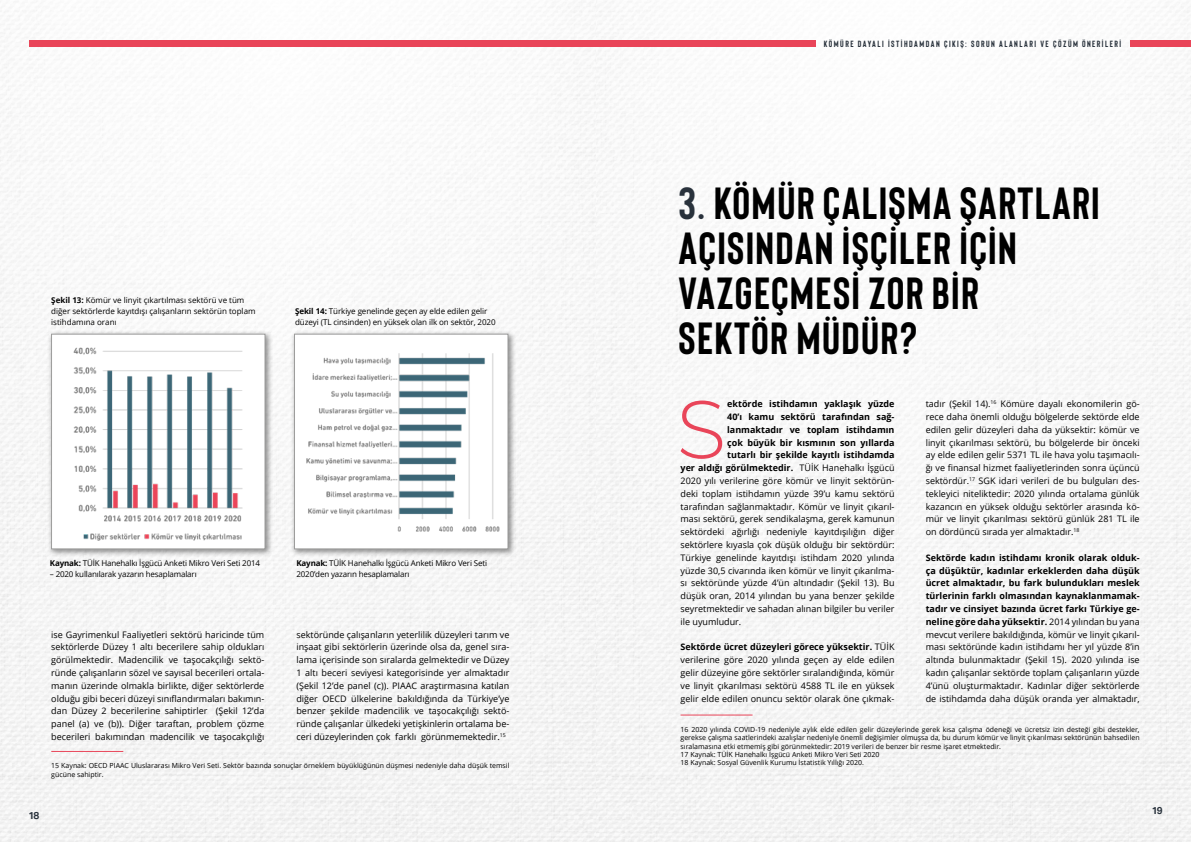
<style>
.page{position:relative;width:1191px;height:842px;background:#fff}
.page>*{position:absolute;margin:0;border:0;box-sizing:border-box;transform-origin:0 0}
.t1{font:300 82.1px "Montserrat";color:#e94559}
.t2{font:700 45px/45px "Bison";letter-spacing:.03em;color:#000}
.t3{font:700 10px "Aktiv Grotesk";color:#29323c}
.t4{font:9px/12.8px "Open Sans";color:#000;text-align:justify}
.t5{font:700 9px "Open Sans";color:#000}
.t6{font:700 9px "Bison";letter-spacing:.16em;color:#29323c}
.t7{font:8px/11px "Open Sans";letter-spacing:-.01em;color:#000}
.t8{font:7px/8.4px "Open Sans";color:#000}
.s1{font-weight:700}
.s2{color:#29323c}
.s3{font-weight:400}
</style>
<div class="page">
<img style="left:0;top:1px;width:1191px;height:841px">
<hr style="left:680px;top:715px;width:72px;height:1px;background:#e94559">
<hr style="left:51px;top:751px;width:72px;height:1px;background:#e94559">
<div style="left:1130px;top:40px;width:61px;height:7px;background:#e94559"></div>
<div style="left:29px;top:40px;width:786px;height:7px;background:#e94559"></div>
<div style="left:48px;top:330px;width:225px;height:226px;background:#000;opacity:.44"></div>
<img style="left:53px;top:336px;width:210px;height:211px">
<div style="left:51px;top:334px;width:214px;height:215px;border:1px solid #9d9d9c"></div>
<div style="left:291px;top:330px;width:225px;height:226px;background:#000;opacity:.44"></div>
<img style="left:296px;top:336px;width:210px;height:211px">
<div style="left:294px;top:334px;width:214px;height:215px;border:1px solid #9d9d9c"></div>
<p class="t7" style="left:51px;top:294px;width:206px"><span class="s1">Şekil 13:</span> Kömür ve linyit çıkartılması sektörü ve tüm diğer sektörlerde kayıtdışı çalışanların sektörün toplam istihdamına oranı</p>
<p class="t7" style="left:295px;top:305px;width:202px"><span class="s1">Şekil 14:</span> Türkiye genelinde geçen ay elde edilen gelir düzeyi (TL cinsinden) en yüksek olan ilk on sektör, 2020</p>
<p class="t7" style="left:50px;top:557px;width:212px"><span class="s1">Kaynak:</span> TÜİK Hanehalkı İşgücü Anketi Mikro Veri Seti 2014</p>
<p class="t7" style="left:50px;top:568px;width:148px">– 2020 kullanılarak yazarın hesaplamaları</p>
<p class="t7" style="left:296px;top:557px;width:192px"><span class="s1">Kaynak:</span> TÜİK Hanehalkı İşgücü Anketi Mikro Veri Seti<br>2020’den yazarın hesaplamaları</p>
<p class="t4" style="left:51px;top:628px;width:215px">ise Gayrimenkul Faaliyetleri sektörü haricinde tüm sektörlerde Düzey 1 altı becerilere sahip oldukları görülmektedir. Madencilik ve taşocakçılığı sektö&shy;ründe çalışanların sözel ve sayısal becerileri ortala&shy;manın üzerinde olmakla birlikte, diğer sektörlerde olduğu gibi beceri düzeyi sınıflandırmaları bakımın&shy;dan Düzey 2 becerilerine sahiptirler (Şekil 12’da panel (a) ve (b)). Diğer taraftan, problem çözme becerileri bakımından madencilik ve taşocakçılığı</p>
<p class="t8" style="left:51px;top:761px;width:459px">15 Kaynak: OECD PIAAC Uluslararası Mikro Veri Seti. Sektör bazında sonuçlar örneklem büyüklüğünün düşmesi nedeniyle daha düşük temsil gücüne sahiptir.</p>
<p class="t4" style="left:296px;top:628px;width:214px">sektöründe çalışanların yeterlilik düzeyleri tarım ve inşaat gibi sektörlerin üzerinde olsa da, genel sıra&shy;lama içerisinde son sıralarda gelmektedir ve Düzey 1 altı beceri seviyesi kategorisinde yer almaktadır (Şekil 12’de panel (c)). PIAAC araştırmasına katılan diğer OECD ülkelerine bakıldığında da Türkiye’ye benzer şekilde madencilik ve taşocakçılığı sektö&shy;ründe çalışanlar ülkedeki yetişkinlerin ortalama be&shy;ceri düzeylerinden çok farklı görünmemektedir.<sup>15</sup></p>
<p class="t3" style="left:28px;top:809px;width:12px">18</p>
<p class="t6" style="left:824px;top:38px;width:298px">KÖMÜRE DAYALI İSTİHDAMDAN ÇIKIŞ: SORUN ALANLARI VE ÇÖZÜM ÖNERİLERİ</p>
<h2 class="t2" style="left:678px;top:178px;width:423px"><span class="s2">3.</span> KÖMÜR ÇALIŞMA ŞARTLARI<br>AÇISINDAN İŞÇİLER İÇİN<br>VAZGEÇMESİ ZOR BİR<br>SEKTÖR MÜDÜR?</h2>
<h1 class="t1" style="left:676px;top:374px;width:52px">S</h1>
<p class="t5" style="left:727px;top:398px;width:169px">ektörde istihdamın yaklaşık yüzde</p>
<p class="t4" style="left:925px;top:397px;width:215px">tadır (Şekil 14).<sup>16</sup> Kömüre dayalı ekonomilerin gö&shy;rece daha önemli olduğu bölgelerde sektörde elde edilen gelir düzeyleri daha da yüksektir: kömür ve linyit çıkarılması sektörü, bu bölgelerde bir önceki ay elde edilen gelir 5371 TL ile hava yolu taşımacılı&shy;ğı ve finansal hizmet faaliyetlerinden sonra üçüncü sektördür.<sup>17</sup> SGK idari verileri de bu bulguları des&shy;tekleyici niteliktedir: 2020 yılında ortalama günlük kazancın en yüksek olduğu sektörler arasında kö&shy;mür ve linyit çıkarılması sektörü günlük 281 TL ile on dördüncü sırada yer almaktadır.<sup>18</sup></p>
<p class="t4" style="left:925px;top:551px;width:215px"><span class="s1">Sektörde kadın istihdamı kronik olarak olduk&shy;ça düşüktür, kadınlar erkeklerden daha düşük ücret almaktadır, bu fark bulundukları meslek türlerinin farklı olmasından kaynaklanmamak&shy;tadır ve cinsiyet bazında ücret farkı Türkiye ge&shy;neline göre daha yüksektir.</span> 2014 yılından bu yana mevcut verilere bakıldığında, kömür ve linyit çıkarıl&shy;ması sektöründe kadın istihdamı her yıl yüzde 8’in altında bulunmaktadır (Şekil 15). 2020 yılında ise kadın çalışanlar sektörde toplam çalışanların yüzde 4’ünü oluşturmaktadır. Kadınlar diğer sektörlerde de istihdamda daha düşük oranda yer almaktadır,</p>
<p class="t5" style="left:727px;top:410px;width:169px">40’ı kamu sektörü tarafından sağ-</p>
<p class="t5" style="left:727px;top:423px;width:169px">lanmaktadır ve toplam istihdamın</p>
<p class="t5" style="left:727px;top:436px;width:169px">çok büyük bir kısmının son yıllarda</p>
<p class="t5" style="left:727px;top:449px;width:169px">tutarlı bir şekilde kayıtlı istihdamda</p>
<p class="t5" style="left:680px;top:462px;width:215px">yer aldığı görülmektedir. <span class="s3">TÜİK Hanehalkı İşgücü</span></p>
<p class="t4" style="left:680px;top:474px;width:215px">2020 yılı verilerine göre kömür ve linyit sektörün-</p>
<p class="t4" style="left:680px;top:487px;width:215px">deki toplam istihdamın yüzde 39’u kamu sektörü</p>
<p class="t4" style="left:680px;top:500px;width:215px">tarafından sağlanmaktadır. Kömür ve linyit çıkarıl-</p>
<p class="t4" style="left:680px;top:512px;width:215px">ması sektörü, gerek sendikalaşma, gerek kamunun</p>
<p class="t4" style="left:680px;top:525px;width:215px">sektördeki ağırlığı nedeniyle kayıtdışılığın diğer</p>
<p class="t4" style="left:680px;top:538px;width:215px">sektörlere kıyasla çok düşük olduğu bir sektördür:</p>
<p class="t4" style="left:680px;top:551px;width:215px">Türkiye genelinde kayıtdışı istihdam 2020 yılında</p>
<p class="t4" style="left:680px;top:564px;width:215px">yüzde 30,5 civarında iken kömür ve linyit çıkarılma-</p>
<p class="t4" style="left:680px;top:576px;width:215px">sı sektöründe yüzde 4’ün altındadır (Şekil 13). Bu</p>
<p class="t4" style="left:680px;top:589px;width:215px">düşük oran, 2014 yılından bu yana benzer şekilde</p>
<p class="t4" style="left:680px;top:602px;width:215px">seyretmektedir ve sahadan alınan bilgiler bu veriler</p>
<p class="t4" style="left:680px;top:615px;width:62px">ile uyumludur.</p>
<p class="t4" style="left:680px;top:640px;width:215px"><span class="s1">Sektörde ücret düzeyleri görece yüksektir.</span> TÜİK verilerine göre 2020 yılında geçen ay elde edilen gelir düzeyine göre sektörler sıralandığında, kömür ve linyit çıkarılması sektörü 4588 TL ile en yüksek gelir elde edilen onuncu sektör olarak öne çıkmak-</p>
<p class="t8" style="left:680px;top:725px;width:460px">16 2020 yılında COVID-19 nedeniyle aylık elde edilen gelir düzeylerinde gerek kısa çalışma ödeneği ve ücretsiz izin desteği gibi destekler, gerekse çalışma saatlerindeki azalışlar nedeniyle önemli değişimler olmuşsa da, bu durum kömür ve linyit çıkarılması sektörünün bahsedilen sıralamasına etki etmemiş gibi görünmektedir: 2019 verileri de benzer bir resme işaret etmektedir.<br>17 Kaynak: TÜİK Hanehalkı İşgücü Anketi Mikro Veri Seti 2020<br>18 Kaynak: Sosyal Güvenlik Kurumu İstatistik Yıllığı 2020.</p>
<p class="t3" style="left:1152px;top:805px;width:12px">19</p>
</div>
